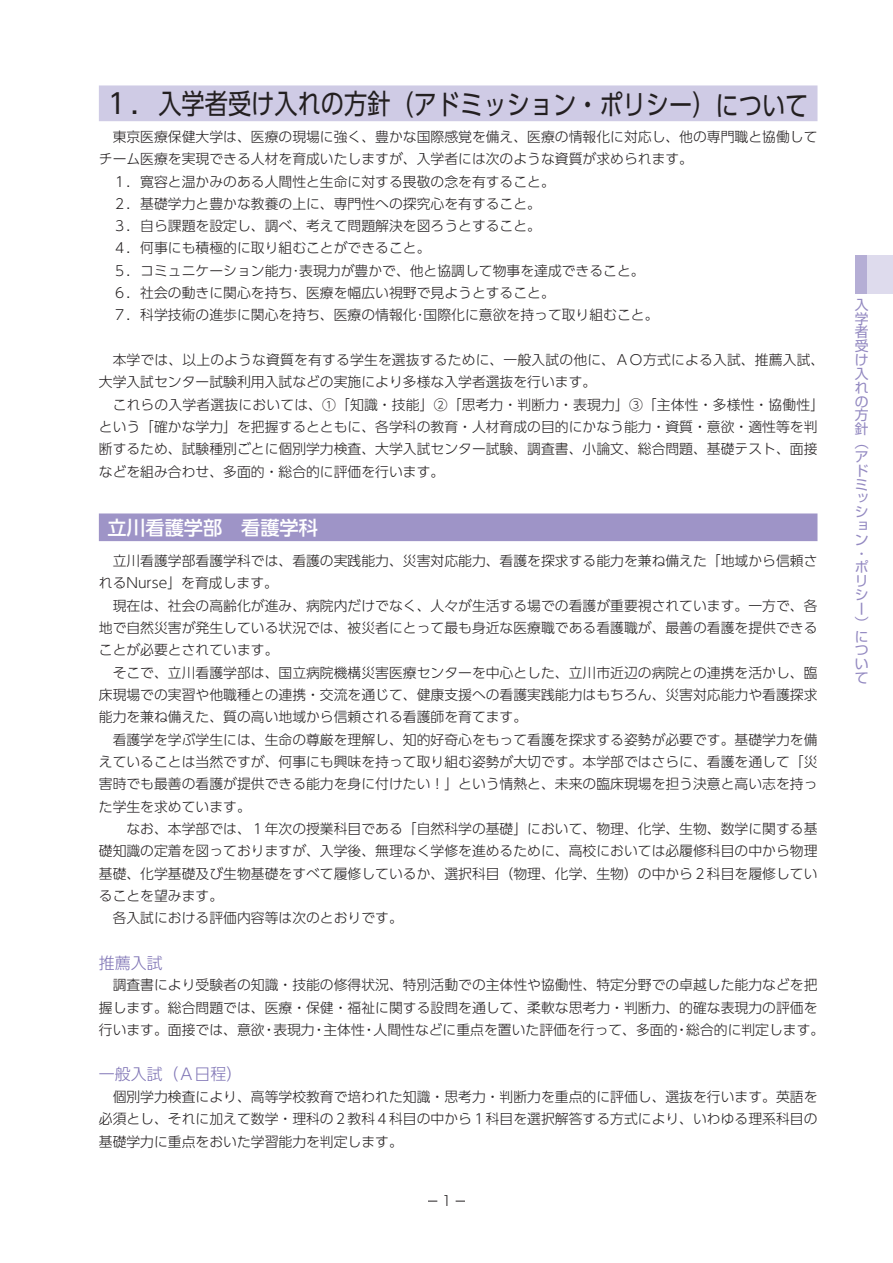
<style>
.page{position:relative;width:893px;height:1263px;background:#fff}
.page>*{position:absolute;margin:0;border:0;box-sizing:border-box;transform-origin:0 0}
.t1{font:27.6px "UD Shin Go Pro";color:#231f20}
.t2{font:500 19.2px "UD Shin Go Pro";color:#fff}
.t3{font:300 15.9px "UD Shin Go Pro";color:#7f74b5}
.t4{font:300 13.8px/22.4px "UD Shin Go Pro";color:#231f20;text-align:justify}
.t5{font:13.8px/13.8px "Shin Go Pr 5";color:#9389c1}
.t6{font:300 13.8px "Shin Go Pr 5";color:#231f20}
</style>
<div class="page">
<div style="left:99px;top:85px;width:718px;height:36px;background:#cfcbe5"></div>
<div style="left:99px;top:513px;width:718px;height:28px;background:#9e94c7"></div>
<div style="left:855px;top:255px;width:12px;height:38px;background:#b5aed5"></div>
<div style="left:867px;top:255px;width:26px;height:38px;background:#dedbed"></div>
<h1 class="t1" style="left:103px;top:82px;width:707px">1．入学者受け入れの方針（アドミッション・ポリシー）について</h1>
<p class="t4" style="left:113px;top:125px;width:706px">東京医療保健大学は、医療の現場に強く、豊かな国際感覚を備え、医療の情報化に対応し、他の専門職と協働して</p>
<p class="t4" style="left:99px;top:147px;width:596px">チーム医療を実現できる人材を育成いたしますが、入学者には次のような資質が求められます。</p>
<p class="t4" style="left:113px;top:170px;width:444px">1．寛容と温かみのある人間性と生命に対する畏敬の念を有すること。</p>
<p class="t4" style="left:113px;top:192px;width:430px">2．基礎学力と豊かな教養の上に、専門性への探究心を有すること。</p>
<p class="t4" style="left:113px;top:214px;width:430px">3．自ら課題を設定し、調べ、考えて問題解決を図ろうとすること。</p>
<p class="t4" style="left:113px;top:237px;width:319px">4．何事にも積極的に取り組むことができること。</p>
<p class="t4" style="left:113px;top:259px;width:534px">5．コミュニケーション能力･表現力が豊かで、他と協調して物事を達成できること。</p>
<p class="t4" style="left:113px;top:281px;width:444px">6．社会の動きに関心を持ち、医療を幅広い視野で見ようとすること。</p>
<p class="t4" style="left:113px;top:303px;width:547px">7．科学技術の進歩に関心を持ち、医療の情報化･国際化に意欲を持って取り組むこと。</p>
<p class="t4" style="left:99px;top:348px;width:727px;text-indent:14px">本学では、以上のような資質を有する学生を選抜するために、一般入試の他に、ＡＯ方式による入試、推薦入試、大学入試センター試験利用入試などの実施により多様な入学者選抜を行います。</p>
<p class="t4" style="left:99px;top:393px;width:727px;text-align:left;text-indent:14px">これらの入学者選抜においては、①「知識・技能」②「思考力・判断力・表現力」③「主体性・多様性・協働性」という「確かな学力」を把握するとともに、各学科の教育・人材育成の目的にかなう能力・資質・意欲・適性等を判断するため、試験種別ごとに個別学力検査、大学入試センター試験、調査書、小論文、総合問題、基礎テスト、面接などを組み合わせ、多面的・総合的に評価を行います。</p>
<h2 class="t2" style="left:107px;top:512px;width:212px">立川看護学部　看護学科</h2>
<p class="t4" style="left:99px;top:549px;width:720px;text-indent:14px">立川看護学部看護学科では、看護の実践能力、災害対応能力、看護を探求する能力を兼ね備えた「地域から信頼されるNurse」を育成します。</p>
<p class="t4" style="left:99px;top:594px;width:720px;text-indent:14px">現在は、社会の高齢化が進み、病院内だけでなく、人々が生活する場での看護が重要視されています。一方で、各地で自然災害が発生している状況では、被災者にとって最も身近な医療職である看護職が、最善の看護を提供できることが必要とされています。</p>
<p class="t4" style="left:99px;top:661px;width:720px;text-indent:14px">そこで、立川看護学部は、国立病院機構災害医療センターを中心とした、立川市近辺の病院との連携を活かし、臨床現場での実習や他職種との連携・交流を通じて、健康支援への看護実践能力はもちろん、災害対応能力や看護探求能力を兼ね備えた、質の高い地域から信頼される看護師を育てます。</p>
<p class="t4" style="left:99px;top:728px;width:720px;text-indent:14px">看護学を学ぶ学生には、生命の尊厳を理解し、知的好奇心をもって看護を探求する姿勢が必要です。基礎学力を備えていることは当然ですが、何事にも興味を持って取り組む姿勢が大切です。本学部ではさらに、看護を通して「災害時でも最善の看護が提供できる能力を身に付けたい！」という情熱と、未来の臨床現場を担う決意と高い志を持った学生を求めています。</p>
<p class="t4" style="left:113px;top:817px;width:706px">　なお、本学部では、1年次の授業科目である「自然科学の基礎」において、物理、化学、生物、数学に関する基</p>
<p class="t4" style="left:99px;top:839px;width:720px">礎知識の定着を図っておりますが、入学後、無理なく学修を進めるために、高校においては必履修科目の中から物理</p>
<p class="t4" style="left:99px;top:862px;width:720px">基礎、化学基礎及び生物基礎をすべて履修しているか、選択科目（物理、化学、生物）の中から2科目を履修してい</p>
<p class="t4" style="left:99px;top:884px;width:126px">ることを望みます。</p>
<p class="t4" style="left:113px;top:906px;width:292px">各入試における評価内容等は次のとおりです。</p>
<p class="t3" style="left:99px;top:950px;width:65px">推薦入試</p>
<p class="t4" style="left:99px;top:973px;width:727px;text-align:center">調査書により受験者の知識・技能の修得状況、特別活動での主体性や協働性、特定分野での卓越した能力などを把<br>握します。総合問題では、医療・保健・福祉に関する設問を通して、柔軟な思考力・判断力、的確な表現力の評価を行います。面接では、意欲・表現力・主体性・人間性などに重点を置いた評価を行って、多面的・総合的に判定します。</p>
<p class="t3" style="left:99px;top:1061px;width:145px">一般入試（Ａ日程）</p>
<p class="t4" style="left:99px;top:1085px;width:720px;text-indent:14px">個別学力検査により、高等学校教育で培われた知識・思考力・判断力を重点的に評価し、選抜を行います。英語を必須とし、それに加えて数学・理科の2教科4科目の中から1科目を選択解答する方式により、いわゆる理系科目の基礎学力に重点をおいた学習能力を判定します。</p>
<p class="t6" style="left:443px;top:1189px;width:8px">1</p>
<p class="t5" style="left:855px;top:296px;width:15px">入学者受け入れの方針（アドミッション・ポリシー）について</p>
</div>
